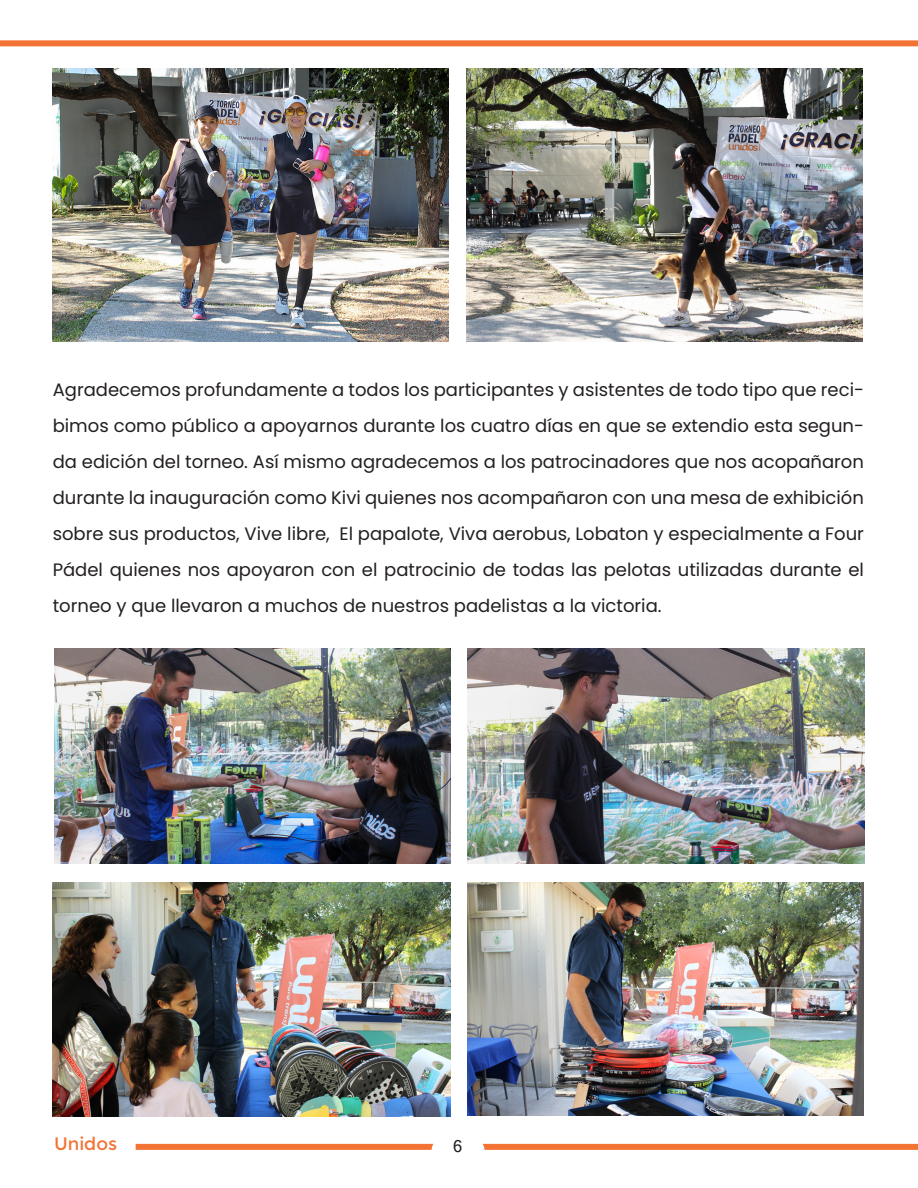
<style>
.page{position:relative;width:918px;height:1188px;background:#fff}
.page>*{position:absolute;margin:0;border:0;box-sizing:border-box;transform-origin:0 0}
.t1{font:18px/36px "Poppins";color:#231f20;text-align:justify}
.t2{font:18px "Montserrat";color:#f37335}
.t3{font:16.5px "Microsoft Sans Serif";color:#231f20}
</style>
<div class="page">
<div style="left:136px;top:1144px;width:782px;height:6px;background:#f37335"></div>
<div style="left:431px;top:1134px;width:54px;height:37px;background:#fff;border-radius:18px"></div>
<div style="left:0;top:40px;width:918px;height:6px;background:#f37335"></div>
<img style="left:467px;top:68px;width:396px;height:274px">
<img style="left:53px;top:68px;width:396px;height:274px">
<img style="left:54px;top:648px;width:396px;height:216px">
<img style="left:468px;top:648px;width:397px;height:216px">
<img style="left:53px;top:882px;width:397px;height:235px">
<img style="left:468px;top:882px;width:396px;height:234px">
<p class="t1" style="left:53px;top:372px;width:813px">Agradecemos profundamente a todos los participantes y asistentes de todo tipo que reci&shy;bimos como público a apoyarnos durante los cuatro días en que se extendio esta segun&shy;da edición del torneo. Así mismo agradecemos a los patrocinadores que nos acopañaron durante la inauguración como Kivi quienes nos acompañaron con una mesa de exhibición sobre sus productos, Vive libre, El papalote, Viva aerobus, Lobaton y especialmente a Four Pádel quienes nos apoyaron con el patrocinio de todas las pelotas utilizadas durante el torneo y que llevaron a muchos de nuestros padelistas a la victoria.</p>
<p class="t2" style="left:54px;top:1134px;width:65px">Unidos</p>
<p class="t3" style="left:453px;top:1135px;width:11px">6</p>
</div>
